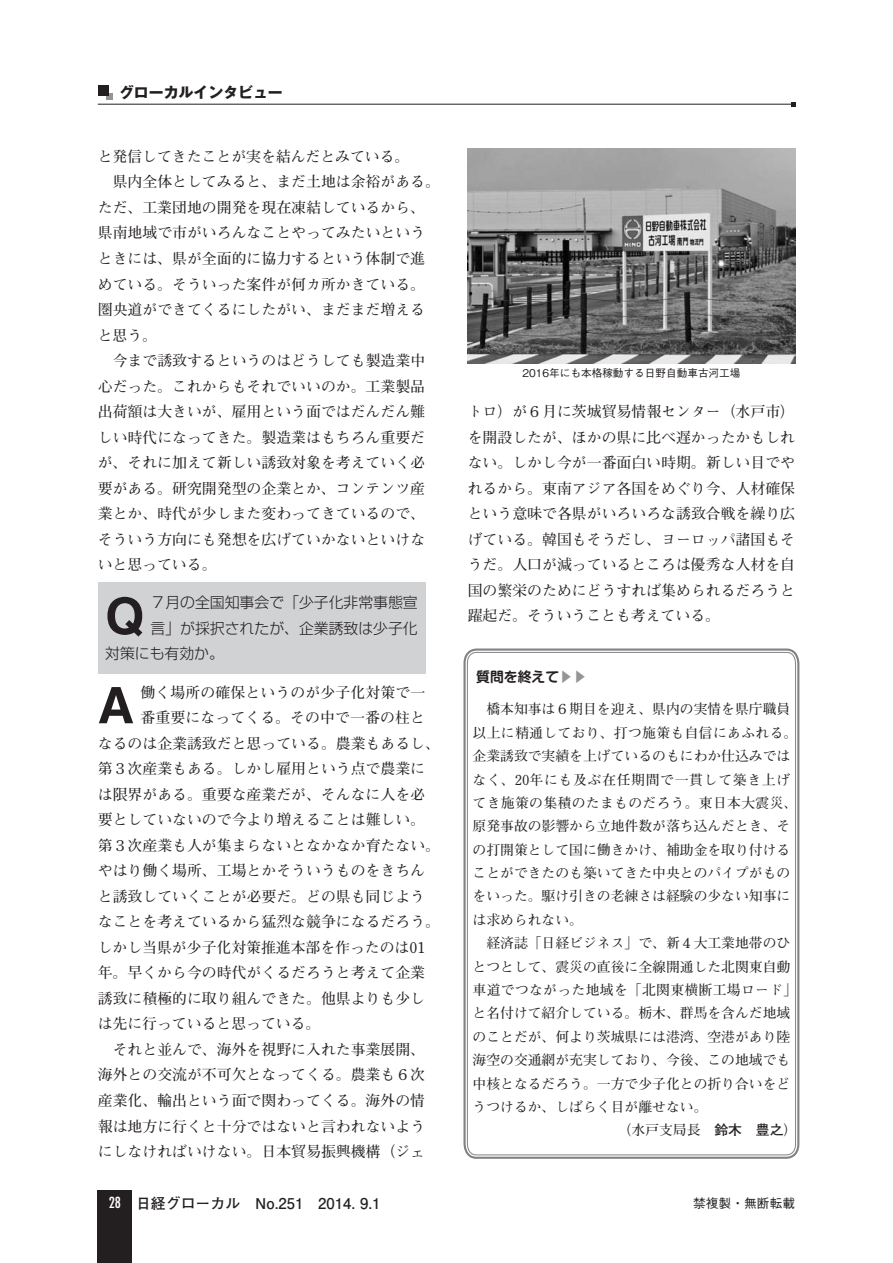
<style>
.page{position:relative;width:893px;height:1263px;background:#fff}
.page>*{position:absolute;margin:0;border:0;box-sizing:border-box;transform-origin:0 0}
.維新-本文_質問一行目{font:700 50.4px "Helvetica LT Std";color:#231f20}
.維新-本文{font:700 14.85px/25.5px "Futo Min A101 Pro";color:#231f20;text-align:justify}
.維新-本文_質問一行目-2{font:700 14.85px "Futo Min A101 Pro";color:#231f20}
.t1{font:300 14.85px "Shin Go Pro";letter-spacing:-.005em;color:#231f20}
.t2{font:700 14.85px "Futo Go B101 Pro";color:#231f20}
.t3{font:700 14.85px "Gothic MB101 Pro";color:#231f20}
.維新-インタビューから基本{font:700 13.8px/23.4px "Futo Min A101 Pro";color:#231f20}
.t4{font:700 13.8px "Shin M Go Pro De";color:#231f20}
.t5{font:500 12.75px "Gothic BBB Pro";color:#231f20}
.キャプション{font:500 10.65px "Gothic BBB Pro";color:#231f20}
.s1{color:#939598}
.s2{font-family:"Futo Go B101 Pro"}
.s3{font-family:"Futura Std";font-weight:400;font-stretch:condensed;color:#fff}
</style>
<div class="page">
<hr style="left:98px;top:104px;width:697px;height:1px;background:#231f20">
<svg style="left:791px;top:102px;width:4px;height:4px"></svg>
<div style="left:106px;top:94px;width:7px;height:6px;background:#939598"></div>
<div style="left:98px;top:85px;width:10px;height:11px;background:#231f20"></div>
<div style="left:98px;top:1191px;width:34px;height:72px;background:#231f20"></div>
<div style="left:98px;top:583px;width:327px;height:91px;background:#d1d2d4"></div>
<svg style="left:463px;top:648px;width:337px;height:511px"></svg>
<svg style="left:467px;top:652px;width:329px;height:503px"></svg>
<img style="left:468px;top:149px;width:327px;height:215px">
<p class="t3" style="left:119px;top:80px;width:165px">グローカルインタビュー</p>
<p class="維新-本文_質問一行目-2" style="left:98px;top:145px;width:313px">と発信してきたことが実を結んだとみている。</p>
<p class="維新-本文" style="left:98px;top:167px;width:344px;text-align:left;text-indent:15px">県内全体としてみると、まだ土地は余裕がある。ただ、工業団地の開発を現在凍結しているから、県南地域で市がいろんなことやってみたいというときには、県が全面的に協力するという体制で進めている。そういった案件が何カ所かきている。圏央道ができてくるにしたがい、まだまだ増えると思う。</p>
<p class="維新-本文" style="left:98px;top:346px;width:329px;text-indent:15px">今まで誘致するというのはどうしても製造業中心だった。これからもそれでいいのか。工業製品出荷額は大きいが、雇用という面ではだんだん難しい時代になってきた。製造業はもちろん重要だが、それに加えて新しい誘致対象を考えていく必要がある。研究開発型の企業とか、コンテンツ産業とか、時代が少しまた変わってきているので、そういう方向にも発想を広げていかないといけないと思っている。</p>
<p class="維新-本文_質問一行目" style="left:105px;top:585px;width:41px">Q</p>
<p class="t1" style="left:151px;top:591px;width:269px">７月の全国知事会で「少子化非常事態宣</p>
<p class="t1" style="left:151px;top:616px;width:269px">言」が採択されたが、企業誘致は少子化</p>
<p class="t1" style="left:105px;top:642px;width:120px">対策にも有効か。</p>
<p class="維新-本文_質問一行目" style="left:98px;top:675px;width:38px">A</p>
<p class="維新-本文_質問一行目-2" style="left:140px;top:680px;width:286px">働く場所の確保というのが少子化対策で一</p>
<p class="維新-本文_質問一行目-2" style="left:140px;top:706px;width:286px">番重要になってくる。その中で一番の柱と</p>
<p class="維新-本文_質問一行目-2" style="left:98px;top:732px;width:344px">なるのは企業誘致だと思っている。農業もあるし、</p>
<p class="維新-本文_質問一行目-2" style="left:98px;top:757px;width:329px">第３次産業もある。しかし雇用という点で農業に</p>
<p class="維新-本文_質問一行目-2" style="left:98px;top:783px;width:329px">は限界がある。重要な産業だが、そんなに人を必</p>
<p class="維新-本文_質問一行目-2" style="left:98px;top:808px;width:329px">要としていないので今より増えることは難しい。</p>
<p class="維新-本文_質問一行目-2" style="left:98px;top:834px;width:344px">第３次産業も人が集まらないとなかなか育たない。</p>
<p class="維新-本文_質問一行目-2" style="left:98px;top:859px;width:329px">やはり働く場所、工場とかそういうものをきちん</p>
<p class="維新-本文_質問一行目-2" style="left:98px;top:885px;width:329px">と誘致していくことが必要だ。どの県も同じよう</p>
<p class="維新-本文_質問一行目-2" style="left:98px;top:910px;width:344px">なことを考えているから猛烈な競争になるだろう。</p>
<p class="維新-本文_質問一行目-2" style="left:98px;top:936px;width:329px">しかし当県が少子化対策推進本部を作ったのは01</p>
<p class="維新-本文_質問一行目-2" style="left:98px;top:961px;width:329px">年。早くから今の時代がくるだろうと考えて企業</p>
<p class="維新-本文_質問一行目-2" style="left:98px;top:987px;width:329px">誘致に積極的に取り組んできた。他県よりも少し</p>
<p class="維新-本文_質問一行目-2" style="left:98px;top:1012px;width:224px">は先に行っていると思っている。</p>
<p class="維新-本文" style="left:98px;top:1035px;width:329px;text-indent:15px">それと並んで、海外を視野に入れた事業展開、海外との交流が不可欠となってくる。農業も６次産業化、輸出という面で関わってくる。海外の情報は地方に行くと十分ではないと言われないようにしなければいけない。日本貿易振興機構（ジェ</p>
<p class="キャプション" style="left:522px;top:365px;width:220px">2016年にも本格稼動する日野自動車古河工場</p>
<p class="維新-本文" style="left:468px;top:397px;width:329px">トロ）が６月に茨城貿易情報センター（水戸市）を開設したが、ほかの県に比べ遅かったかもしれない。しかし今が一番面白い時期。新しい目でやれるから。東南アジア各国をめぐり今、人材確保という意味で各県がいろいろな誘致合戦を繰り広げている。韓国もそうだし、ヨーロッパ諸国もそうだ。人口が減っているところは優秀な人材を自国の繁栄のためにどうすれば集められるだろうと躍起だ。そういうことも考えている。</p>
<p class="t4" style="left:476px;top:666px;width:112px">質問を終えて<span class="s1">▶▶</span></p>
<p class="維新-インタビューから基本" style="left:473px;top:696px;width:326px;text-indent:14px">橋本知事は６期目を迎え、県内の実情を県庁職員以上に精通しており、打つ施策も自信にあふれる。企業誘致で実績を上げているのもにわか仕込みではなく、20年にも及ぶ在任期間で一貫して築き上げてき施策の集積のたまものだろう。東日本大震災、原発事故の影響から立地件数が落ち込んだとき、その打開策として国に働きかけ、補助金を取り付けることができたのも築いてきた中央とのパイプがものをいった。駆け引きの老練さは経験の少ない知事には求められない。</p>
<p class="維新-インタビューから基本" style="left:473px;top:930px;width:326px;text-indent:14px">経済誌「日経ビジネス」で、新４大工業地帯のひとつとして、震災の直後に全線開通した北関東自動車道でつながった地域を「北関東横断工場ロード」と名付けて紹介している。栃木、群馬を含んだ地域のことだが、何より茨城県には港湾、空港があり陸海空の交通網が充実しており、今後、この地域でも中核となるだろう。一方で少子化との折り合いをどうつけるか、しばらく目が離せない。</p>
<p class="維新-インタビューから基本" style="left:618px;top:1117px;width:181px">（水戸支局長　<span class="s2">鈴木　豊之</span>）</p>
<p class="t2" style="left:109px;top:1191px;width:273px"><span class="s3">28</span> 日経グローカル　No.251　2014. 9.1</p>
<p class="t5" style="left:693px;top:1193px;width:104px">禁複製・無断転載</p>
</div>
